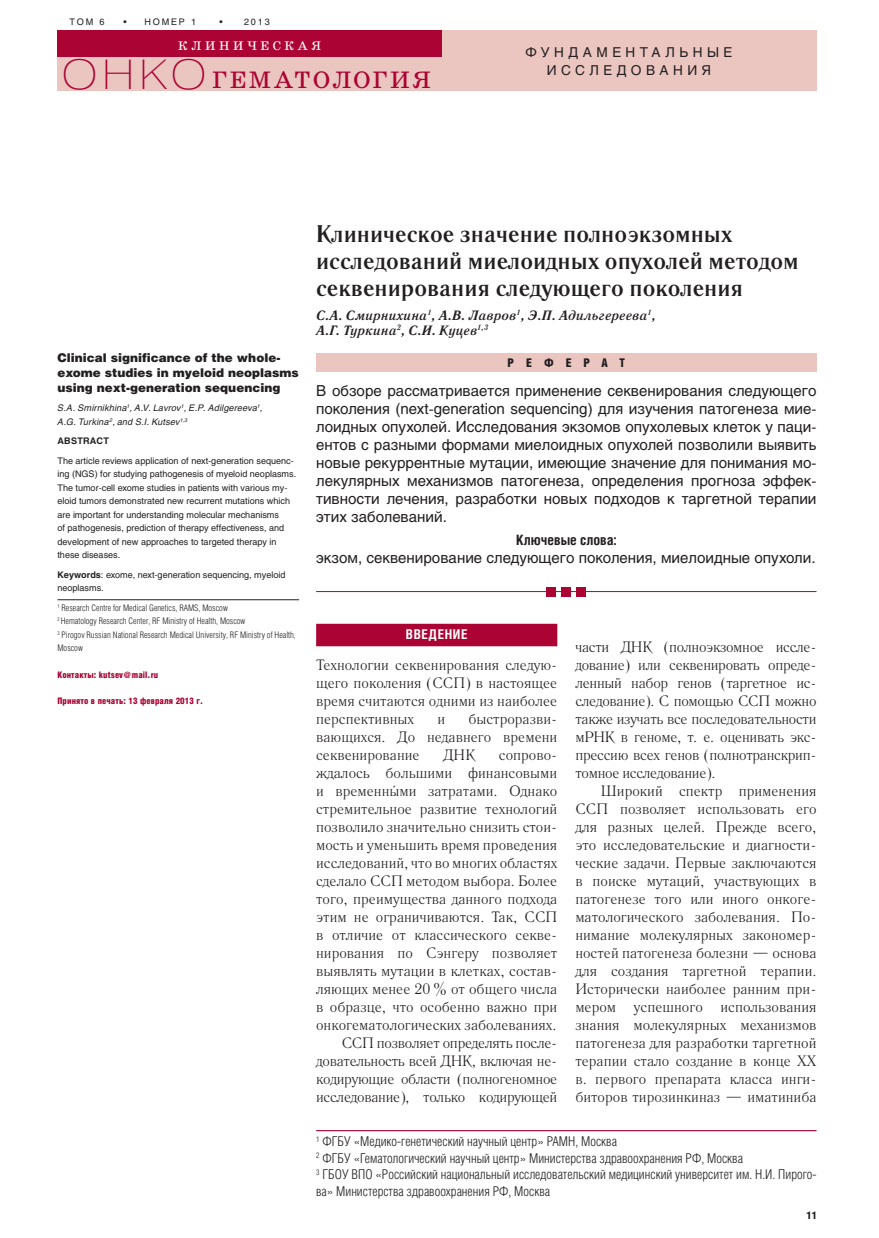
<style>
.page{position:relative;width:879px;height:1238px;background:#fff}
.page>*{position:absolute;margin:0;border:0;box-sizing:border-box;transform-origin:0 0}
.t1{font:24.15px "School";letter-spacing:.105em;color:#ab0333}
.t2{font:700 24px/27px "Literaturnaya C";color:#231f20}
.t3{font:15px/18px "Literaturnaya C";color:#231f20;text-align:justify}
.t4{font:15px/18px "Helios";color:#231f20;text-align:justify}
.t5{font:700 14.25px "Helios Cond";color:#231f20}
.t6{font:300 13.5px/16.5px "Helios Cond";color:#231f20}
.t7{font:italic 700 13.5px/15px "Literaturnaya C";color:#231f20}
.t8{font:13.5px/18px "Helios";letter-spacing:.33em;color:#231f20;text-align:center}
.t9{font:700 13.5px "Helios Cond";letter-spacing:.05em;color:#fff}
.t10{font:12.6px "School";letter-spacing:.285em;color:#fff}
.t11{font:900 12px/15px "Helios";color:#231f20}
.t12{font:900 12px "Helios Cond";letter-spacing:1em;color:#231f20}
.t13{font:900 10.5px "Helios Cond";color:#231f20}
.t14{font:9px/13.5px "Helios";color:#231f20}
.t15{font:300 9px/13.5px "Helios Cond";color:#231f20}
.t16{font:italic 9px/13.5px "Helios";letter-spacing:.02em;color:#231f20}
.t17{font:900 9px "Helios Cond";letter-spacing:.01em;color:#ab0333}
.t18{font:700 9px "Helios";letter-spacing:.03em;color:#231f20}
.s1{font-family:"Helios Ext";font-weight:100;font-size:40.5px}
.s2{font-weight:700}
.s3{font-family:"Literaturnaya"}
</style>
<div class="page">
<div style="left:441px;top:30px;width:375px;height:61px;background:#ebc6c1"></div>
<div style="left:57px;top:30px;width:384px;height:61px;background:#ebc6c1"></div>
<div style="left:57px;top:30px;width:384px;height:27px;background:#ab0333"></div>
<hr style="left:316px;top:591px;width:500px;height:1px;background:#ab0333">
<div style="left:546px;top:587px;width:9px;height:9px;background:#ab0333"></div>
<div style="left:561px;top:587px;width:9px;height:9px;background:#ab0333"></div>
<div style="left:576px;top:587px;width:9px;height:9px;background:#ab0333"></div>
<div style="left:316px;top:353px;width:500px;height:18px;background:#ebc6c1"></div>
<hr style="left:316px;top:1130px;width:500px;height:1px;background:#ab0333">
<hr style="left:57px;top:599px;width:242px;height:1px;background:#231f20">
<div style="left:316px;top:624px;width:241px;height:22px;background:#ab0333"></div>
<p class="t14" style="left:70px;top:16px;width:36px">ТОМ 6</p>
<p class="t14" style="left:123px;top:16px;width:74px">• НОМЕР 1</p>
<p class="t14" style="left:219px;top:16px;width:52px">• 2013</p>
<p class="t10" style="left:178px;top:39px;width:144px">КЛИНИЧЕСКАЯ</p>
<h1 class="t1" style="left:62px;top:66px;width:370px"><span class="s1">ОНКО</span> ГЕМАТОЛОГИЯ</h1>
<p class="t8" style="left:525px;top:44px;width:208px">ФУНДАМЕНТАЛЬНЫЕ<br>ИССЛЕДОВАНИЯ</p>
<p class="t11" style="left:57px;top:351px;width:243px">Clinical significance of the whole&shy;exome studies in myeloid neoplasms using next-generation sequencing</p>
<p class="t16" style="left:57px;top:402px;width:206px">S.A. Smirnikhina<sup>1</sup>, A.V. Lavrov<sup>1</sup>, E.P. Adilgereeva<sup>1</sup>,<br>A.G. Turkina<sup>2</sup>, and S.I. Kutsev<sup>1,3</sup></p>
<p class="t18" style="left:57px;top:437px;width:53px">ABSTRACT</p>
<p class="t14" style="left:57px;top:454px;width:240px">The article reviews application of next-generation sequenc&shy;ing (NGS) for studying pathogenesis of myeloid neoplasms.<br>The tumor-cell exome studies in patients with various my&shy;eloid tumors demonstrated new recurrent mutations which are important for understanding molecular mechanisms<br>of pathogenesis, prediction of therapy effectiveness, and development of new approaches to targeted therapy in these diseases.</p>
<p class="t14" style="left:57px;top:568px;width:229px"><span class="s2">Keywords</span>: exome, next-generation sequencing, myeloid neoplasms.</p>
<p class="t15" style="left:57px;top:601px;width:240px"><sup>1</sup> Research Centre for Medical Genetics, RAMS, Moscow<br><sup>2</sup> Hematology Research Center, RF Ministry of Health, Moscow<br><sup>3</sup> Pirogov Russian National Research Medical University, RF Ministry of Health, Moscow</p>
<p class="t17" style="left:57px;top:671px;width:102px">Контакты: kutsev@mail.ru</p>
<p class="t17" style="left:57px;top:697px;width:147px">Принято в печать: 13 февраля 2013 г.</p>
<h2 class="t2" style="left:316px;top:223px;width:483px">Клиническое значение полноэкзомных исследований миелоидных опухолей методом секвенирования следующего поколения</h2>
<p class="t7" style="left:316px;top:309px;width:341px">С.А. Смирнихина<sup>1</sup>, А.В. Лавров<sup>1</sup>, Э.П. Адильгереева<sup>1</sup>,<br>А.Г. Туркина<sup>2</sup>, С.И. Куцев<sup>1,3</sup></p>
<p class="t12" style="left:507px;top:358px;width:119px">РЕФЕРАТ</p>
<p class="t4" style="left:316px;top:383px;width:501px">В обзоре рассматривается применение секвенирования следующего поколения (next-generation sequencing) для изучения патогенеза мие&shy;лоидных опухолей. Исследования экзомов опухолевых клеток у паци&shy;ентов с разными формами миелоидных опухолей позволили выявить новые рекуррентные мутации, имеющие значение для понимания мо&shy;лекулярных механизмов патогенеза, определения прогноза эффек&shy;тивности лечения, разработки новых подходов к таргетной терапии этих заболеваний.</p>
<p class="t5" style="left:516px;top:535px;width:102px">Ключевые слова:</p>
<p class="t4" style="left:316px;top:550px;width:500px">экзом, секвенирование следующего поколения, миелоидные опухоли.</p>
<p class="t9" style="left:406px;top:629px;width:63px">ВВЕДЕНИЕ</p>
<p class="t3" style="left:316px;top:657px;width:242px">Технологии секвенирования следую&shy;щего поколения (ССП) в настоящее время считаются одними из наиболее перспективных</p>
<p class="t3" style="left:316px;top:711px;width:242px;text-indent:152px">быстроразви&shy;вающихся. До недавнего времени секвенирование</p>
<p class="t3" style="left:437px;top:711px;width:9px">и</p>
<p class="t3" style="left:443px;top:747px;width:33px">ДНК</p>
<p class="t3" style="left:316px;top:747px;width:242px;text-align:right">сопрово-<br>ждалось большими финансовыми и временн<span class="s3">ы</span>ми затратами. Однако стремительное развитие технологий позволило значительно снизить стои&shy;мость и уменьшить время проведения исследований, что во многих областях сделало ССП методом выбора. Более того, преимущества данного подхода этим не ограничиваются. Так, ССП в отличие от классического секве&shy;нирования по Сэнгеру позволяет выявлять мутации в клетках, состав&shy;ляющих менее 20 % от общего числа в образце, что особенно важно при онкогематологических заболеваниях.<br>ССП позволяет определять после&shy;довательность всей ДНК, включая не&shy;кодирующие области (полногеномное исследование), только кодирующей</p>
<p class="t3" style="left:575px;top:639px;width:242px">части ДНК (полноэкзомное иссле&shy;дование) или секвенировать опреде&shy;ленный набор генов (таргетное ис&shy;следование). С помощью ССП можно также изучать все последовательности мРНК в геноме, т. е. оценивать экс&shy;прессию всех генов (полнотранскрип&shy;томное исследование).</p>
<p class="t3" style="left:575px;top:783px;width:242px;text-indent:26px">Широкий спектр применения ССП позволяет использовать его для разных целей. Прежде всего, это исследовательские и диагности&shy;ческие задачи. Первые заключаются в поиске мутаций, участвующих в патогенезе того или иного онкоге&shy;матологического заболевания. По&shy;нимание молекулярных закономер&shy;ностей патогенеза болезни — основа для создания таргетной терапии.<br>Исторически наиболее ранним при&shy;мером успешного использования знания молекулярных механизмов патогенеза для разработки таргетной терапии стало создание в конце XX в. первого препарата класса инги&shy;биторов тирозинкиназ — иматиниба</p>
<p class="t6" style="left:316px;top:1134px;width:501px"><sup>1</sup> ФГБУ «Медико-генетический научный центр» РАМН, Москва<br><sup>2</sup> ФГБУ «Гематологический научный центр» Министерства здравоохранения РФ, Москва<br><sup>3</sup> ГБОУ ВПО «Российский национальный исследовательский медицинский университет им. Н.И. Пирого&shy;ва» Министерства здравоохранения РФ, Москва</p>
<p class="t13" style="left:806px;top:1211px;width:12px">11</p>
</div>
